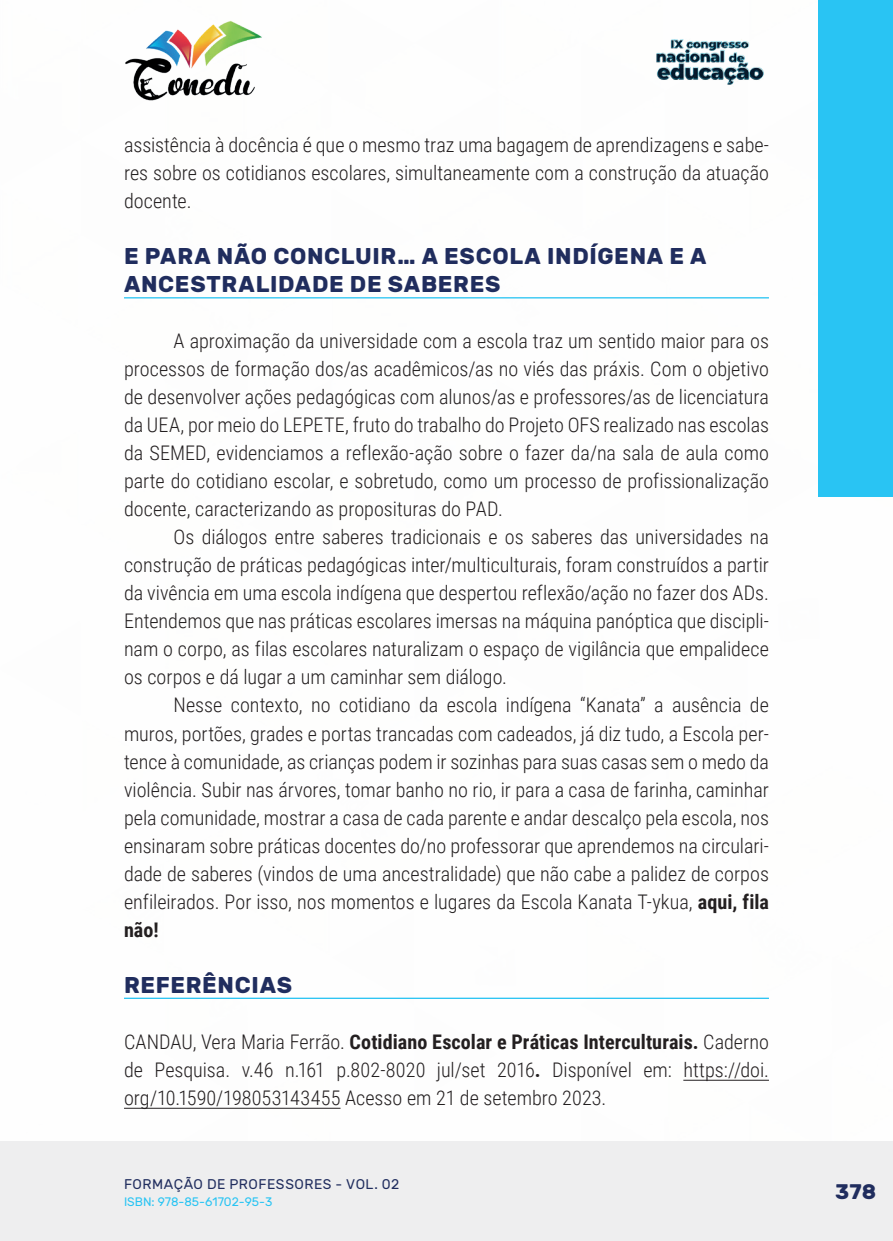
<style>
.page{position:relative;width:893px;height:1241px;background:#fff}
.page>*{position:absolute;margin:0;border:0;box-sizing:border-box;transform-origin:0 0}
._10_SUBTITULO{font:700 22.75px/28px "Rubik";letter-spacing:.03em;color:#202d5e}
.t1{font:700 21px "Rubik";color:#202d5e}
._9_CORPO{font:300 20.12px/28px "Roboto Condensed";color:#231f20;text-align:justify}
._17_REFERENCIAS{font:300 20.12px/28px "Roboto Condensed";color:#231f20;text-align:justify}
.t2{font:14px "Rubik";letter-spacing:.035em;color:#202d5e}
.t3{font:12.25px "Rubik";color:#29c4f3}
.s1{font-weight:700}
</style>
<div class="page">
<div style="left:0;top:1141px;width:893px;height:99px;background:#eeeeef"></div>
<div style="left:819px;top:0;width:74px;height:496px;background:#29c4f3"></div>
<img style="left:125px;top:20px;width:137px;height:81px">
<img style="left:656px;top:39px;width:108px;height:46px">
<hr style="left:124px;top:297px;width:645px;height:1px;background:#29c4f3">
<hr style="left:124px;top:997px;width:645px;height:1px;background:#29c4f3">
<hr style="left:683px;top:1079px;width:86px;height:1px;background:#231f20">
<hr style="left:124px;top:1107px;width:216px;height:1px;background:#231f20">
<p class="_9_CORPO" style="left:124px;top:130px;width:646px">assistência à docência é que o mesmo traz uma bagagem de aprendizagens e sabe&shy;res sobre os cotidianos escolares, simultaneamente com a construção da atuação docente.</p>
<p class="_10_SUBTITULO" style="left:124px;top:243px;width:584px">E PARA NÃO CONCLUIR… A ESCOLA INDÍGENA E A<br>ANCESTRALIDADE DE SABERES</p>
<p class="_9_CORPO" style="left:124px;top:326px;width:646px;text-indent:50px">A aproximação da universidade com a escola traz um sentido maior para os processos de formação dos/as acadêmicos/as no viés das práxis. Com o objetivo de desenvolver ações pedagógicas com alunos/as e professores/as de licenciatura da UEA, por meio do LEPETE, fruto do trabalho do Projeto OFS realizado nas escolas da SEMED, evidenciamos a reflexão-ação sobre o fazer da/na sala de aula como parte do cotidiano escolar, e sobretudo, como um processo de profissionalização docente, caracterizando as proposituras do PAD.</p>
<p class="_9_CORPO" style="left:124px;top:522px;width:646px;text-indent:50px">Os diálogos entre saberes tradicionais e os saberes das universidades na construção de práticas pedagógicas inter/multiculturais, foram construídos a partir da vivência em uma escola indígena que despertou reflexão/ação no fazer dos ADs.<br>Entendemos que nas práticas escolares imersas na máquina panóptica que discipli&shy;nam o corpo, as filas escolares naturalizam o espaço de vigilância que empalidece os corpos e dá lugar a um caminhar sem diálogo.</p>
<p class="_9_CORPO" style="left:124px;top:690px;width:646px;text-indent:50px">Nesse contexto, no cotidiano da escola indígena “Kanata” a ausência de muros, portões, grades e portas trancadas com cadeados, já diz tudo, a Escola per&shy;tence à comunidade, as crianças podem ir sozinhas para suas casas sem o medo da violência. Subir nas árvores, tomar banho no rio, ir para a casa de farinha, caminhar pela comunidade, mostrar a casa de cada parente e andar descalço pela escola, nos ensinaram sobre práticas docentes do/no professorar que aprendemos na circulari&shy;dade de saberes (vindos de uma ancestralidade) que não cabe a palidez de corpos enfileirados. Por isso, nos momentos e lugares da Escola Kanata T-ykua, <span class="s1">aqui, fila não!</span></p>
<p class="_10_SUBTITULO" style="left:124px;top:971px;width:170px">REFERÊNCIAS</p>
<p class="_17_REFERENCIAS" style="left:124px;top:1026px;width:646px">CANDAU, Vera Maria Ferrão. <span class="s1">Cotidiano Escolar e Práticas Interculturais.</span> Caderno de Pesquisa. v.46 n.161 p.802-8020 jul/set 2016<span class="s1">.</span> Disponível em: https://doi. org/10.1590/198053143455 Acesso em 21 de setembro 2023.</p>
<p class="t2" style="left:124px;top:1175px;width:277px">FORMAÇÃO DE PROFESSORES - VOL. 02</p>
<p class="t3" style="left:124px;top:1194px;width:150px">ISBN: 978-85-61702-95-3</p>
<p class="t1" style="left:835px;top:1179px;width:42px">378</p>
</div>
